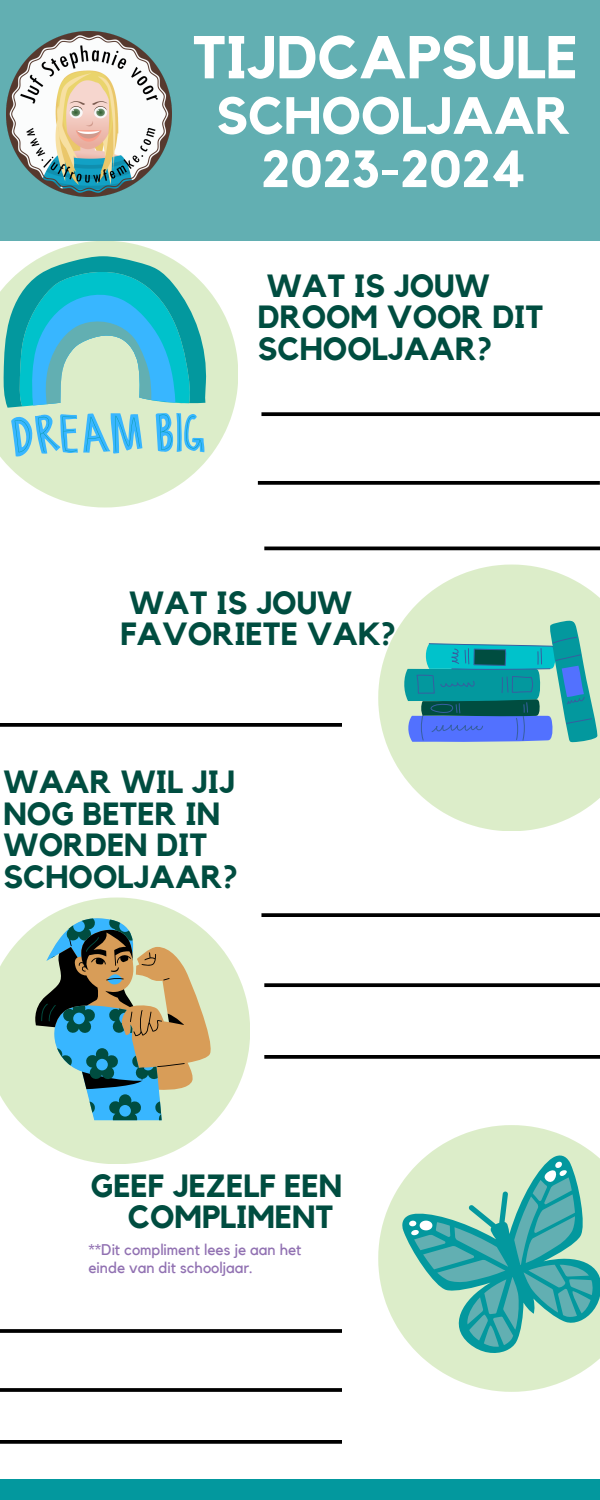
<style>
.page{position:relative;width:600px;height:1500px;background:#fff}
.page>*{position:absolute;margin:0;border:0;box-sizing:border-box;transform-origin:0 0}
.t1{font:700 59.7px "Kollektif";color:#fff}
.t2{font:700 51.8px/53.2px "Kollektif";color:#fff;text-align:center}
.t3{font:700 32px/31.5px "Kollektif";color:#004d40}
.t4{font:15.5px/18px "Kollektif";color:#9171b2}
</style>
<div class="page">
<div style="left:0;top:0;width:600px;height:241px;background:#62afb2"></div>
<svg style="left:0;top:241px;width:238px;height:267px;fill:#dcedc9"></svg>
<svg style="left:378px;top:565px;width:222px;height:266px;fill:#dcedc9"></svg>
<svg style="left:0;top:898px;width:250px;height:266px;fill:#dcedc9"></svg>
<svg style="left:378px;top:1125px;width:214px;height:267px"></svg>
<svg style="left:398px;top:1152px;width:202px;height:218px;fill:#dcedc9"></svg>
<svg style="left:409px;top:1160px;width:191px;height:195px;background:#83c6b8"></svg>
<div style="left:0;top:1479px;width:600px;height:21px;background:#03989e"></div>
<svg style="left:4px;top:256px;width:202px;height:196px"></svg>
<svg style="left:11px;top:269px;width:193px;height:187px;background:#65c7ce"></svg>
<svg style="left:185px;top:919px;width:30px;height:201px;background:#dcd8ad"></svg>
<svg style="left:31px;top:913px;width:154px;height:207px;background:#8ba495"></svg>
<svg style="left:261px;top:412px;width:339px;height:4px"></svg>
<svg style="left:258px;top:481px;width:342px;height:4px"></svg>
<hr style="left:264px;top:547px;width:336px;height:3px;background:#000">
<svg style="left:261px;top:913px;width:339px;height:4px"></svg>
<svg style="left:264px;top:983px;width:336px;height:4px"></svg>
<svg style="left:264px;top:1055px;width:336px;height:4px"></svg>
<svg style="left:0;top:1329px;width:342px;height:4px"></svg>
<svg style="left:0;top:1388px;width:342px;height:4px"></svg>
<svg style="left:0;top:1440px;width:342px;height:4px"></svg>
<svg style="left:0;top:723px;width:342px;height:4px"></svg>
<svg style="left:403px;top:619px;width:196px;height:123px;background:#59a8b8"></svg>
<img style="left:6px;top:32px;width:165px;height:165px">
<p class="t1" style="left:193px;top:30px;width:387px">TIJDCAPSULE</p>
<p class="t2" style="left:216px;top:91px;width:356px">SCHOOLJAAR<br>2023-2024</p>
<p class="t3" style="left:258px;top:271px;width:287px">WAT IS JOUW<br>DROOM VOOR DIT<br>SCHOOLJAAR?</p>
<p class="t3" style="left:120px;top:588px;width:277px">WAT IS JOUW<br>FAVORIETE VAK?</p>
<p class="t3" style="left:4px;top:767px;width:236px">WAAR WIL JIJ<br>NOG BETER IN<br>WORDEN DIT<br>SCHOOLJAAR?</p>
<p class="t3" style="left:91px;top:1171px;width:253px;text-align:right">GEEF JEZELF EEN<br>COMPLIMENT</p>
<p class="t4" style="left:88px;top:1242px;width:215px">**Dit compliment lees je aan het einde van dit schooljaar.</p>
</div>
